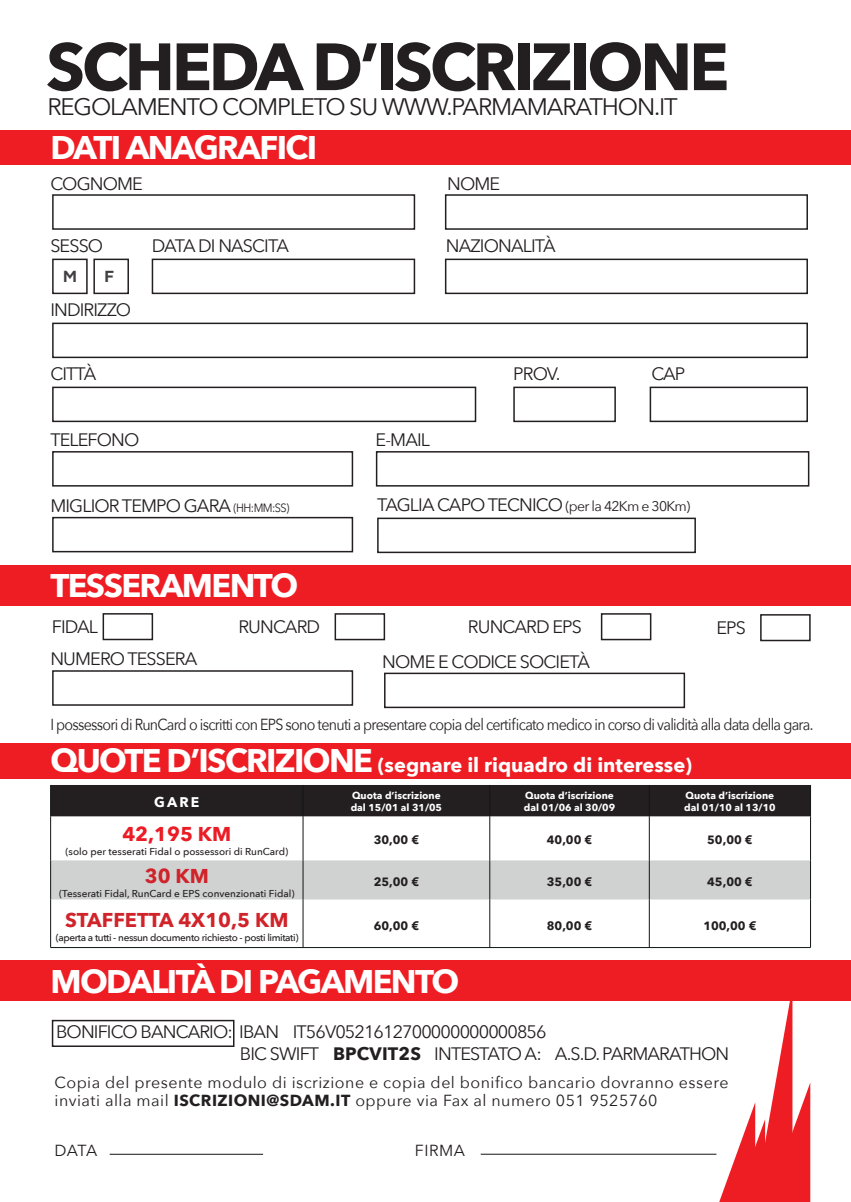
<style>
.page{position:relative;width:851px;height:1202px;background:#fff}
.page>*{position:absolute;margin:0;border:0;box-sizing:border-box;transform-origin:0 0}
.t1{font:700 66px "Avenir Next";letter-spacing:-.05em;color:#231f20}
.t2{font:700 32.6px "Avenir Next";letter-spacing:-.05em;color:#fff}
.t3{font:23.8px "Avenir Next";letter-spacing:-.05em;color:#231f20}
.t4{font:700 20px "Avenir Next";color:#fff}
.t5{font:700 20px "Avenir Next";color:#d0232a}
.t6{font:700 20px "Avenir Next";color:#eb1c26}
.t7{font:18px/22px "Avenir Next";letter-spacing:-.05em;color:#231f20}
.t8{font:16px/18px "Avenir Next";letter-spacing:.03em;color:#231f20}
.t9{font:16px "Avenir Next";letter-spacing:-.05em;color:#231f20;scale:.89 1}
.t10{font:16px "Avenir Next";letter-spacing:.01em;color:#231f20}
.t11{font:700 16px "Alright Sans";color:#403e40}
.t12{font:700 14px "Avenir Next";color:#fff}
.t13{font:700 12px "Avenir Next";color:#231f20}
.t14{font:700 10px/12px "Avenir Next";color:#fff}
.t15{font:500 10px "Avenir Next";letter-spacing:-.01em;color:#231f20}
.t16{font:500 10px "Avenir Next";letter-spacing:-.04em;color:#231f20}
.s1{font-size:12px}
.s2{font-size:14px}
.s3{font-size:32.6px}
.s4{font-weight:700}
</style>
<div class="page">
<div style="left:52px;top:259px;width:36px;height:35px;border:2px solid #231f20"></div>
<div style="left:93px;top:259px;width:36px;height:35px;border:2px solid #231f20"></div>
<div style="left:0;top:130px;width:850px;height:34px;background:#ee1d23"></div>
<div style="left:0;top:565px;width:850px;height:40px;background:#ee1d23"></div>
<div style="left:0;top:744px;width:850px;height:35px;background:#ee1d23"></div>
<div style="left:0;top:960px;width:850px;height:41px;background:#ee1d23"></div>
<div style="left:52px;top:194px;width:363px;height:36px;border:2px solid #231f20"></div>
<div style="left:52px;top:323px;width:755px;height:35px;border:2px solid #231f20"></div>
<div style="left:52px;top:387px;width:424px;height:35px;border:2px solid #231f20"></div>
<div style="left:52px;top:451px;width:301px;height:36px;border:2px solid #231f20"></div>
<div style="left:52px;top:670px;width:301px;height:36px;border:2px solid #231f20"></div>
<div style="left:384px;top:673px;width:301px;height:35px;border:2px solid #231f20"></div>
<div style="left:52px;top:517px;width:301px;height:35px;border:2px solid #231f20"></div>
<div style="left:376px;top:451px;width:433px;height:36px;border:2px solid #231f20"></div>
<div style="left:513px;top:387px;width:102px;height:35px;border:2px solid #231f20"></div>
<div style="left:103px;top:613px;width:50px;height:27px;border:2px solid #231f20"></div>
<div style="left:52px;top:1020px;width:182px;height:27px;border:2px solid #231f20"></div>
<div style="left:334px;top:613px;width:51px;height:27px;border:2px solid #231f20"></div>
<div style="left:600px;top:613px;width:51px;height:27px;border:2px solid #231f20"></div>
<div style="left:760px;top:614px;width:50px;height:27px;border:2px solid #231f20"></div>
<div style="left:377px;top:518px;width:318px;height:35px;border:2px solid #231f20"></div>
<div style="left:649px;top:387px;width:158px;height:35px;border:2px solid #231f20"></div>
<div style="left:152px;top:259px;width:263px;height:35px;border:2px solid #231f20"></div>
<div style="left:445px;top:259px;width:362px;height:35px;border:2px solid #231f20"></div>
<div style="left:445px;top:194px;width:362px;height:36px;border:2px solid #231f20"></div>
<svg style="left:719px;top:1001px;width:91px;height:201px"></svg>
<div style="left:51px;top:785px;width:759px;height:32px;background:#231f20"></div>
<svg style="left:51px;top:817px;width:759px;height:130px"></svg>
<div style="left:51px;top:860px;width:759px;height:39px;background:#d0d1d1"></div>
<hr style="left:489px;top:785px;width:1px;height:32px;background:#111416">
<hr style="left:489px;top:817px;width:1px;height:43px;background:#111416">
<hr style="left:489px;top:860px;width:1px;height:39px;background:#111416">
<hr style="left:489px;top:899px;width:1px;height:48px;background:#111416">
<hr style="left:302px;top:785px;width:1px;height:32px;background:#111416">
<hr style="left:302px;top:817px;width:1px;height:43px;background:#111416">
<hr style="left:302px;top:860px;width:1px;height:39px;background:#111416">
<hr style="left:302px;top:899px;width:1px;height:48px;background:#111416">
<hr style="left:810px;top:785px;width:1px;height:32px;background:#111416">
<hr style="left:810px;top:817px;width:1px;height:43px;background:#111416">
<hr style="left:810px;top:860px;width:1px;height:39px;background:#111416">
<hr style="left:810px;top:899px;width:1px;height:48px;background:#111416">
<hr style="left:50px;top:947px;width:760px;height:1px;background:#111416">
<hr style="left:50px;top:785px;width:1px;height:32px;background:#111416">
<hr style="left:50px;top:817px;width:1px;height:43px;background:#111416">
<hr style="left:50px;top:860px;width:1px;height:39px;background:#111416">
<hr style="left:50px;top:899px;width:1px;height:48px;background:#111416">
<hr style="left:649px;top:785px;width:1px;height:32px;background:#111416">
<hr style="left:649px;top:817px;width:1px;height:43px;background:#111416">
<hr style="left:649px;top:860px;width:1px;height:39px;background:#111416">
<hr style="left:649px;top:899px;width:1px;height:48px;background:#111416">
<hr style="left:110px;top:1154px;width:153px;height:1px;background:#111416">
<hr style="left:480px;top:1154px;width:236px;height:1px;background:#111416">
<h1 class="t1" style="left:46px;top:27px;width:684px">SCHEDA D’ISCRIZIONE</h1>
<h3 class="t3" style="left:48px;top:92px;width:631px">REGOLAMENTO COMPLETO SU WWW.PARMAMARATHON.IT</h3>
<h2 class="t2" style="left:50px;top:128px;width:268px">DATI ANAGRAFICI</h2>
<p class="t7" style="left:50px;top:172px;width:94px">COGNOME</p>
<p class="t7" style="left:447px;top:172px;width:55px">NOME</p>
<p class="t7" style="left:50px;top:235px;width:54px">SESSO</p>
<p class="t11" style="left:63px;top:265px;width:15px">M</p>
<p class="t11" style="left:104px;top:265px;width:11px">F</p>
<p class="t7" style="left:50px;top:299px;width:82px">INDIRIZZO</p>
<p class="t7" style="left:50px;top:363px;width:48px">CITTÀ</p>
<p class="t7" style="left:152px;top:235px;width:138px">DATA DI NASCITA</p>
<p class="t7" style="left:446px;top:235px;width:111px">NAZIONALITÀ</p>
<p class="t7" style="left:513px;top:363px;width:49px">PROV.</p>
<p class="t7" style="left:50px;top:429px;width:91px">TELEFONO</p>
<p class="t7" style="left:375px;top:429px;width:56px">E-MAIL</p>
<p class="t7" style="left:651px;top:363px;width:36px">CAP</p>
<p class="t7" style="left:50px;top:495px;width:241px">MIGLIOR TEMPO GARA <span class="s1">(HH:MM:SS)</span></p>
<h2 class="t2" style="left:50px;top:566px;width:249px">TESSERAMENTO</h2>
<p class="t7" style="left:377px;top:494px;width:315px">TAGLIA CAPO TECNICO <span class="s2">(per la 42Km e 30Km)</span></p>
<p class="t7" style="left:52px;top:615px;width:48px">FIDAL</p>
<p class="t7" style="left:50px;top:648px;width:148px">NUMERO TESSERA</p>
<p class="t7" style="left:238px;top:615px;width:83px">RUNCARD</p>
<p class="t7" style="left:468px;top:615px;width:115px">RUNCARD EPS</p>
<p class="t7" style="left:716px;top:616px;width:31px">EPS</p>
<p class="t7" style="left:382px;top:651px;width:209px">NOME E CODICE SOCIETÀ</p>
<p class="t9" style="left:50px;top:715px;width:858px">I possessori di RunCard o iscritti con EPS sono tenuti a presentare copia del certificato medico in corso di validità alla data della gara.</p>
<p class="t4" style="left:50px;top:753px;width:643px"><span class="s3">QUOTED’ISCRIZIONE</span> (segnare il riquadro di interesse)</p>
<p class="t12" style="left:154px;top:794px;width:47px">GARE</p>
<p class="t14" style="left:350px;top:790px;width:93px">Quota d’iscrizione dal 15/01 al 31/05</p>
<p class="t14" style="left:523px;top:790px;width:93px">Quota d’iscrizione dal 01/06 al 30/09</p>
<p class="t14" style="left:684px;top:790px;width:93px">Quota d’iscrizione dal 01/10 al 13/10</p>
<p class="t6" style="left:122px;top:822px;width:110px">42,195 KM</p>
<p class="t15" style="left:65px;top:846px;width:224px">(solo per tesserati Fidal o possessori di RunCard)</p>
<p class="t13" style="left:373px;top:833px;width:47px">30,00 €</p>
<p class="t13" style="left:546px;top:833px;width:47px">40,00 €</p>
<p class="t13" style="left:707px;top:833px;width:47px">50,00 €</p>
<p class="t5" style="left:145px;top:864px;width:66px">30 KM</p>
<p class="t15" style="left:59px;top:887px;width:237px">(Tesserati Fidal, RunCard e EPS convenzionati Fidal)</p>
<p class="t5" style="left:65px;top:907px;width:225px">STAFFETTA 4X10,5 KM</p>
<p class="t16" style="left:56px;top:931px;width:244px">(aperta a tutti - nessun documento richiesto - posti limitati)</p>
<p class="t13" style="left:373px;top:874px;width:47px">25,00 €</p>
<p class="t13" style="left:546px;top:874px;width:47px">35,00 €</p>
<p class="t13" style="left:707px;top:874px;width:47px">45,00 €</p>
<p class="t13" style="left:373px;top:918px;width:47px">60,00 €</p>
<p class="t13" style="left:546px;top:918px;width:47px">80,00 €</p>
<p class="t13" style="left:703px;top:918px;width:55px">100,00 €</p>
<h2 class="t2" style="left:50px;top:961px;width:410px">MODALITÀ DI PAGAMENTO</h2>
<p class="t7" style="left:240px;top:1020px;width:491px;text-indent:-184px">BONIFICO BANCARIO: IBAN IT56V0521612700000000000856<br>BIC SWIFT <span class="s4">BPCVIT2S</span> INTESTATO A: A.S.D. PARMARATHON</p>
<p class="t8" style="left:55px;top:1074px;width:675px">Copia del presente modulo di iscrizione e copia del bonifico bancario dovranno essere inviati alla mail <span class="s4">ISCRIZIONI@SDAM.IT</span> oppure via Fax al numero 051 9525760</p>
<p class="t10" style="left:55px;top:1141px;width:44px">DATA</p>
<p class="t10" style="left:415px;top:1141px;width:52px">FIRMA</p>
</div>
